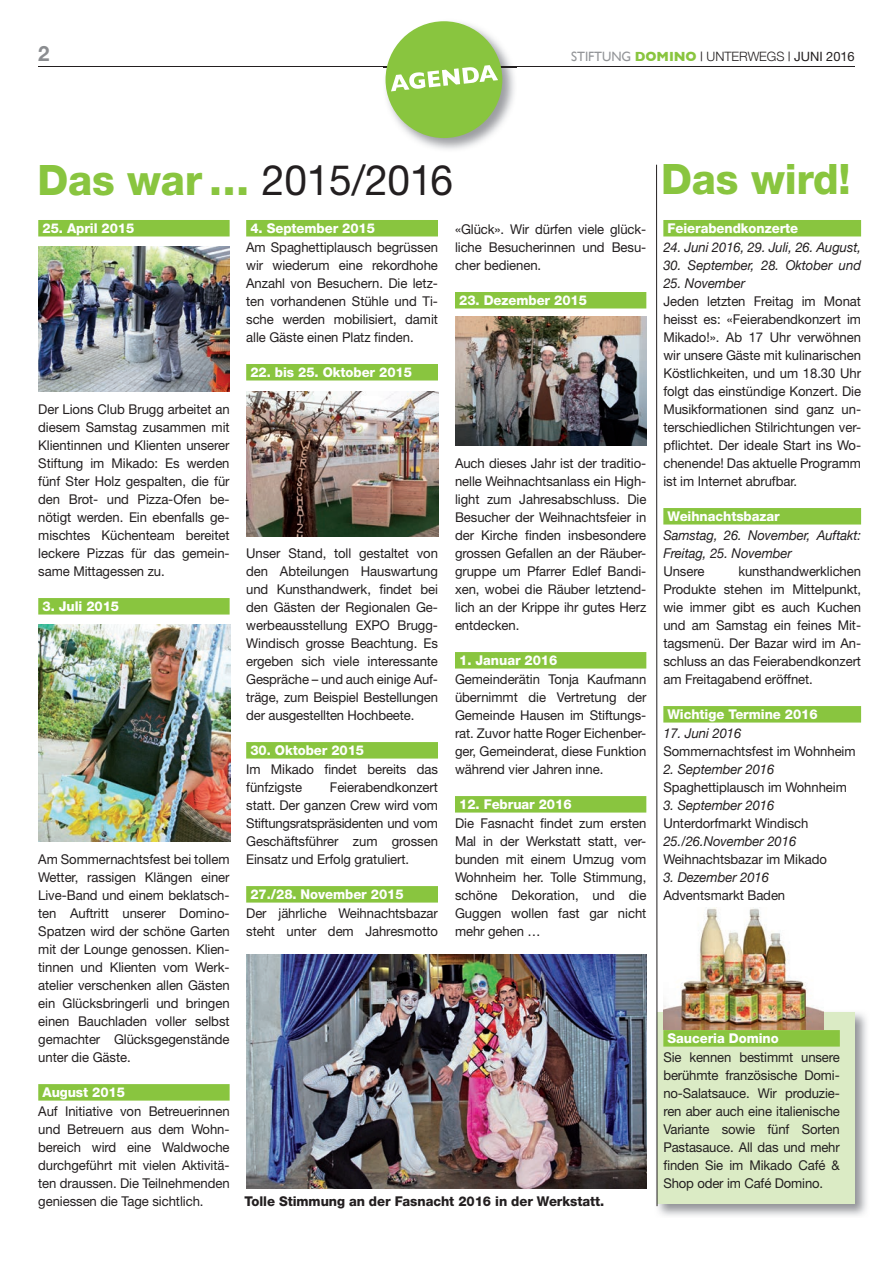
<style>
.page{position:relative;width:893px;height:1263px;background:#fff}
.page>*{position:absolute;margin:0;border:0;box-sizing:border-box;transform-origin:0 0}
.t1{font:42px "Helvetica Neue";letter-spacing:-.005em;color:#231f20}
.t2{font:800 42px "Helvetica Neue";letter-spacing:-.005em;color:#89c53f}
.t3{font:700 21px "Helvetica Neue";color:#8b8d90}
.t4{font:13.5px/18px "Helvetica Neue";letter-spacing:-.005em;color:#231f20;text-align:justify}
.t5{font:800 13.5px "Helvetica Neue";letter-spacing:-.005em;color:#fff}
.t6{font:italic 13.5px/18px "Helvetica Neue";letter-spacing:-.005em;color:#231f20}
.t7{font:800 13.5px "Helvetica Neue";letter-spacing:-.005em;color:#231f20}
.t8{font:12.9px "Helvetica Neue";letter-spacing:-.005em;color:#231f20}
.s1{font-family:"Gill Sans";font-size:13.5px;color:#939598}
.s2{font-family:"Gill Sans";font-weight:700;font-size:13.5px;color:#89c53f}
.s3{font-weight:300}
.s4{font-weight:800;color:#89c53f}
</style>
<div class="page">
<hr style="left:38px;top:66px;width:817px;height:1px;background:#231f20">
<div style="left:38px;top:220px;width:192px;height:16px;background:#89c53f"></div>
<div style="left:38px;top:598px;width:192px;height:16px;background:#89c53f"></div>
<div style="left:38px;top:1084px;width:192px;height:16px;background:#89c53f"></div>
<div style="left:246px;top:220px;width:192px;height:16px;background:#89c53f"></div>
<div style="left:246px;top:364px;width:192px;height:16px;background:#89c53f"></div>
<div style="left:246px;top:742px;width:192px;height:16px;background:#89c53f"></div>
<div style="left:246px;top:886px;width:192px;height:16px;background:#89c53f"></div>
<img style="left:383px;top:21px;width:134px;height:129px">
<img style="left:383px;top:66px;width:134px;height:1px">
<div style="left:386px;top:21px;width:116px;height:117px;background:#89c53f;border-radius:50%"></div>
<svg style="left:391px;top:65px;width:107px;height:26px"></svg>
<img style="left:247px;top:954px;width:399px;height:234px">
<div style="left:455px;top:292px;width:191px;height:16px;background:#89c53f"></div>
<div style="left:455px;top:652px;width:191px;height:16px;background:#89c53f"></div>
<div style="left:455px;top:796px;width:191px;height:16px;background:#89c53f"></div>
<img style="left:247px;top:392px;width:191px;height:144px">
<img style="left:38px;top:624px;width:192px;height:218px">
<img style="left:38px;top:246px;width:192px;height:146px">
<img style="left:658px;top:1011px;width:209px;height:205px">
<div style="left:657px;top:1012px;width:198px;height:191px;background:#dbebc5"></div>
<div style="left:663px;top:1030px;width:177px;height:16px;background:#89c53f"></div>
<img style="left:455px;top:317px;width:191px;height:129px">
<svg style="left:656px;top:164px;width:2px;height:1043px;background:#8e8d8b"></svg>
<div style="left:663px;top:220px;width:198px;height:16px;background:#89c53f"></div>
<div style="left:663px;top:508px;width:198px;height:16px;background:#89c53f"></div>
<div style="left:663px;top:706px;width:198px;height:16px;background:#89c53f"></div>
<img style="left:663px;top:908px;width:160px;height:122px">
<h2 class="t3" style="left:38px;top:37px;width:13px">2</h2>
<p class="t8" style="left:571px;top:49px;width:285px"><span class="s1">STIFTUNG</span> <span class="s2">DOMINO</span> | <span class="s3">UNTERWEGS</span> | JUNI 2016</p>
<h1 class="t1" style="left:37px;top:155px;width:417px"><span class="s4">Das war …</span> 2015/2016</h1>
<h1 class="t2" style="left:661px;top:154px;width:191px">Das wird!</h1>
<p class="t5" style="left:668px;top:220px;width:132px">Feierabendkonzerte</p>
<p class="t6" style="left:663px;top:239px;width:199px">24. Juni 2016, 29. Juli, 26. August,</p>
<p class="t6" style="left:663px;top:257px;width:199px">30. September, 28. Oktober und</p>
<p class="t6" style="left:663px;top:275px;width:83px">25. November</p>
<p class="t4" style="left:663px;top:292px;width:199px">Jeden letzten Freitag im Monat heisst es: «Feierabendkonzert im Mikado!». Ab 17 Uhr verwöhnen wir unsere Gäste mit kulinarischen Köstlichkeiten, und um 18.30 Uhr folgt das einstündige Konzert. Die Musikformationen sind ganz un&shy;terschiedlichen Stilrichtungen ver&shy;pflichtet. Der ideale Start ins Wo&shy;chenende! Das aktuelle Programm ist im Internet abrufbar.</p>
<p class="t5" style="left:668px;top:508px;width:114px">Weihnachtsbazar</p>
<p class="t6" style="left:663px;top:527px;width:199px">Samstag, 26. November, Auftakt:<br>Freitag, 25. November</p>
<p class="t4" style="left:663px;top:562px;width:43px">Unsere</p>
<p class="t5" style="left:250px;top:220px;width:126px">4. September 2015</p>
<p class="t4" style="left:246px;top:238px;width:193px">Am Spaghettiplausch begrüssen wir wiederum eine rekordhohe Anzahl von Besuchern. Die letz&shy;ten vorhandenen Stühle und Ti&shy;sche werden mobilisiert, damit alle Gäste einen Platz finden.</p>
<p class="t5" style="left:250px;top:364px;width:163px">22. bis 25. oktober 2015</p>
<p class="t5" style="left:43px;top:220px;width:93px">25. April 2015</p>
<p class="t4" style="left:455px;top:220px;width:193px">«Glück». Wir dürfen viele glück&shy;liche Besucherinnen und Besu&shy;cher bedienen.</p>
<p class="t5" style="left:459px;top:292px;width:129px">23. Dezember 2015</p>
<p class="t4" style="left:38px;top:400px;width:193px">Der Lions Club Brugg arbeitet an diesem Samstag zusammen mit Klientinnen und Klienten unserer Stiftung im Mikado: Es werden fünf Ster Holz gespalten, die für den Brot- und Pizza-Ofen be&shy;nötigt werden. Ein ebenfalls ge&shy;mischtes Küchenteam bereitet leckere Pizzas für das gemein&shy;same Mittagessen zu.</p>
<p class="t5" style="left:43px;top:598px;width:78px">3. Juli 2015</p>
<p class="t4" style="left:455px;top:454px;width:193px">Auch dieses Jahr ist der traditio&shy;nelle Weihnachtsanlass ein High&shy;light zum Jahresabschluss. Die Besucher der Weihnachtsfeier in der Kirche finden insbesondere grossen Gefallen an der Räuber&shy;gruppe um Pfarrer Edlef Bandi&shy;xen, wobei die Räuber letztend&shy;lich an der Krippe ihr gutes Herz entdecken.</p>
<p class="t5" style="left:459px;top:652px;width:100px">1. Januar 2016</p>
<p class="t4" style="left:455px;top:670px;width:193px">Gemeinderätin Tonja Kaufmann übernimmt die Vertretung der Gemeinde Hausen im Stiftungs&shy;rat. Zuvor hatte Roger Eichenber&shy;ger, Gemeinderat, diese Funktion während vier Jahren inne.</p>
<p class="t5" style="left:459px;top:796px;width:114px">12. Februar 2016</p>
<p class="t4" style="left:455px;top:814px;width:193px">Die Fasnacht findet zum ersten Mal in der Werkstatt statt, ver&shy;bunden mit einem Umzug vom Wohnheim her. Tolle Stimmung, schöne Dekoration, und die Guggen wollen fast gar nicht mehr gehen …</p>
<p class="t4" style="left:246px;top:544px;width:193px">Unser Stand, toll gestaltet von den Abteilungen Hauswartung und Kunsthandwerk, findet bei den Gästen der Regionalen Ge&shy;werbeausstellung EXPO Brugg-Windisch grosse Beachtung. Es ergeben sich viele interessante Gespräche – und auch einige Auf&shy;träge, zum Beispiel Bestellungen der ausgestellten Hochbeete.</p>
<p class="t5" style="left:250px;top:742px;width:115px">30. oktober 2015</p>
<p class="t4" style="left:246px;top:760px;width:193px">Im Mikado findet bereits das fünfzigste</p>
<p class="t4" style="left:663px;top:562px;width:199px;text-indent:75px">kunsthandwerklichen Produkte stehen im Mittelpunkt, wie immer gibt es auch Kuchen und am Samstag ein feines Mit&shy;tagsmenü. Der Bazar wird im An&shy;schluss an das Feierabendkonzert am Freitagabend eröffnet.</p>
<p class="t5" style="left:668px;top:706px;width:152px">Wichtige Termine 2016</p>
<p class="t6" style="left:663px;top:725px;width:80px">17. Juni 2016</p>
<p class="t4" style="left:663px;top:742px;width:194px">Sommernachtsfest im Wohnheim</p>
<p class="t6" style="left:663px;top:761px;width:113px">2. September 2016</p>
<p class="t4" style="left:663px;top:778px;width:185px">Spaghettiplausch im Wohnheim</p>
<p class="t6" style="left:663px;top:797px;width:113px">3. September 2016</p>
<p class="t4" style="left:663px;top:814px;width:147px">Unterdorfmarkt Windisch</p>
<p class="t6" style="left:663px;top:833px;width:134px">25./26.November 2016</p>
<p class="t4" style="left:663px;top:850px;width:165px">Weihnachtsbazar im Mikado</p>
<p class="t6" style="left:663px;top:869px;width:107px">3. Dezember 2016</p>
<p class="t4" style="left:663px;top:886px;width:123px">Adventsmarkt Baden</p>
<p class="t4" style="left:246px;top:778px;width:193px;text-indent:84px">Feierabendkonzert statt. Der ganzen Crew wird vom Stiftungsratspräsidenten und vom Geschäftsführer zum grossen Einsatz und Erfolg gratuliert.</p>
<p class="t5" style="left:250px;top:886px;width:155px">27./28. November 2015</p>
<p class="t4" style="left:246px;top:904px;width:193px">Der jährliche Weihnachtsbazar steht unter dem Jahresmotto</p>
<p class="t4" style="left:38px;top:850px;width:193px">Am Sommernachtsfest bei tollem Wetter, rassigen Klängen einer Live-Band und einem beklatsch&shy;ten Auftritt unserer Domino-Spatzen wird der schöne Garten mit der Lounge genossen. Klien&shy;tinnen und Klienten vom Werk&shy;atelier verschenken allen Gästen ein Glücksbringerli und bringen einen Bauchladen voller selbst gemachter Glücksgegenstände unter die Gäste.</p>
<p class="t5" style="left:43px;top:1084px;width:84px">August 2015</p>
<p class="t4" style="left:38px;top:1102px;width:193px">Auf Initiative von Betreuerinnen und Betreuern aus dem Wohn&shy;bereich wird eine Waldwoche durchgeführt mit vielen Aktivitä&shy;ten draussen. Die Teilnehmenden geniessen die Tage sichtlich.</p>
<p class="t5" style="left:668px;top:1030px;width:113px">Sauceria Domino</p>
<p class="t4" style="left:663px;top:1048px;width:178px">Sie kennen bestimmt unsere berühmte französische Domi&shy;no-Salatsauce. Wir produzie&shy;ren aber auch eine italienische Variante sowie fünf Sorten Pastasauce. All das und mehr finden Sie im Mikado Café &amp; Shop oder im Café Domino.</p>
<p class="t7" style="left:244px;top:1193px;width:361px">Tolle Stimmung an der Fasnacht 2016 in der Werkstatt.</p>
</div>
